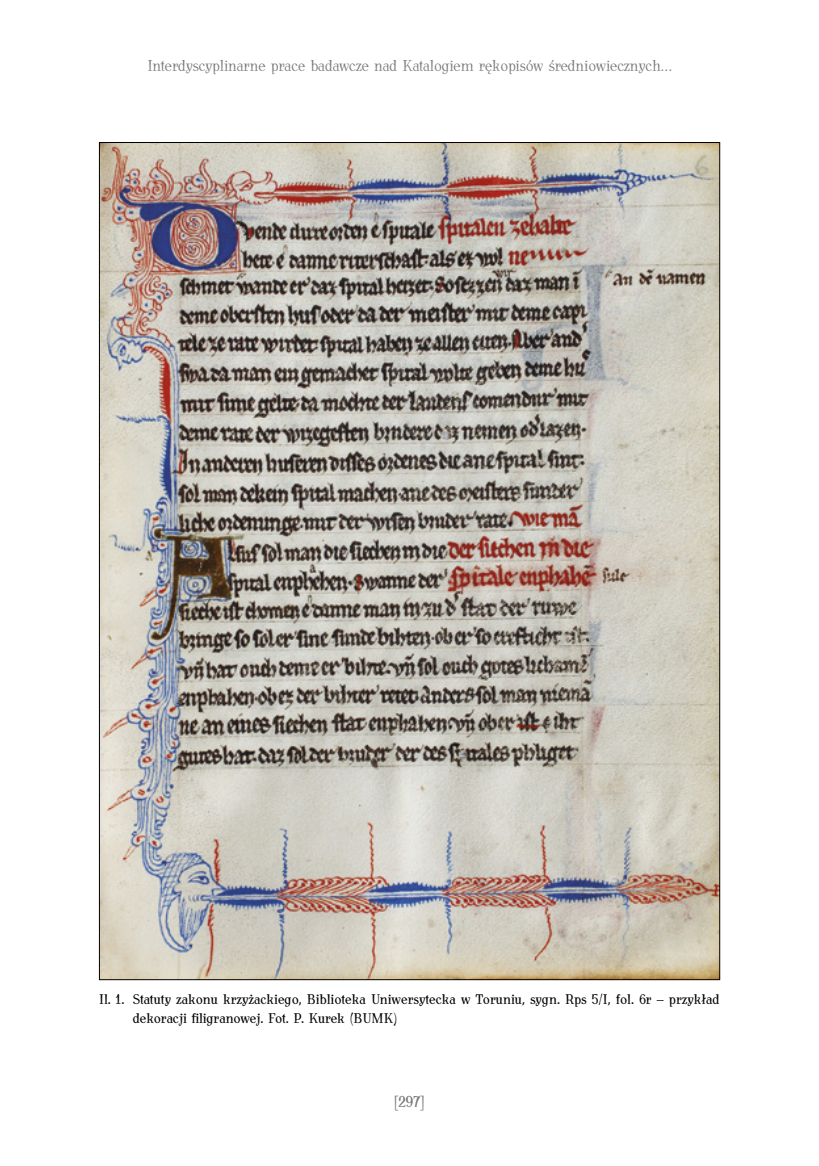
<style>
.page{position:relative;width:819px;height:1166px;background:#fff}
.page>*{position:absolute;margin:0;border:0;box-sizing:border-box;transform-origin:0 0}
.t1{font:300 15.75px "Antykwa Torunska Cond";letter-spacing:-.01em;color:#787878}
.t2{font:15.75px "Antykwa Torunska Cond Med";color:#787878}
.t3{font:14px/19.2px "Antykwa Torunska Cond";color:#000}
</style>
<div class="page">
<img style="left:101px;top:144px;width:617px;height:834px">
<p class="t1" style="left:147px;top:54px;width:526px">Interdyscyplinarne prace badawcze nad Katalogiem rękopisów średniowiecznych…</p>
<p class="t3" style="left:133px;top:989px;width:588px;text-indent:-34px">Il. 1. Statuty zakonu krzyżackiego, Biblioteka Uniwersytecka w Toruniu, sygn. Rps 5/I, fol. 6r – przykład dekoracji filigranowej. Fot. P. Kurek (BUMK)</p>
<p class="t2" style="left:394px;top:1089px;width:31px">[297]</p>
</div>
